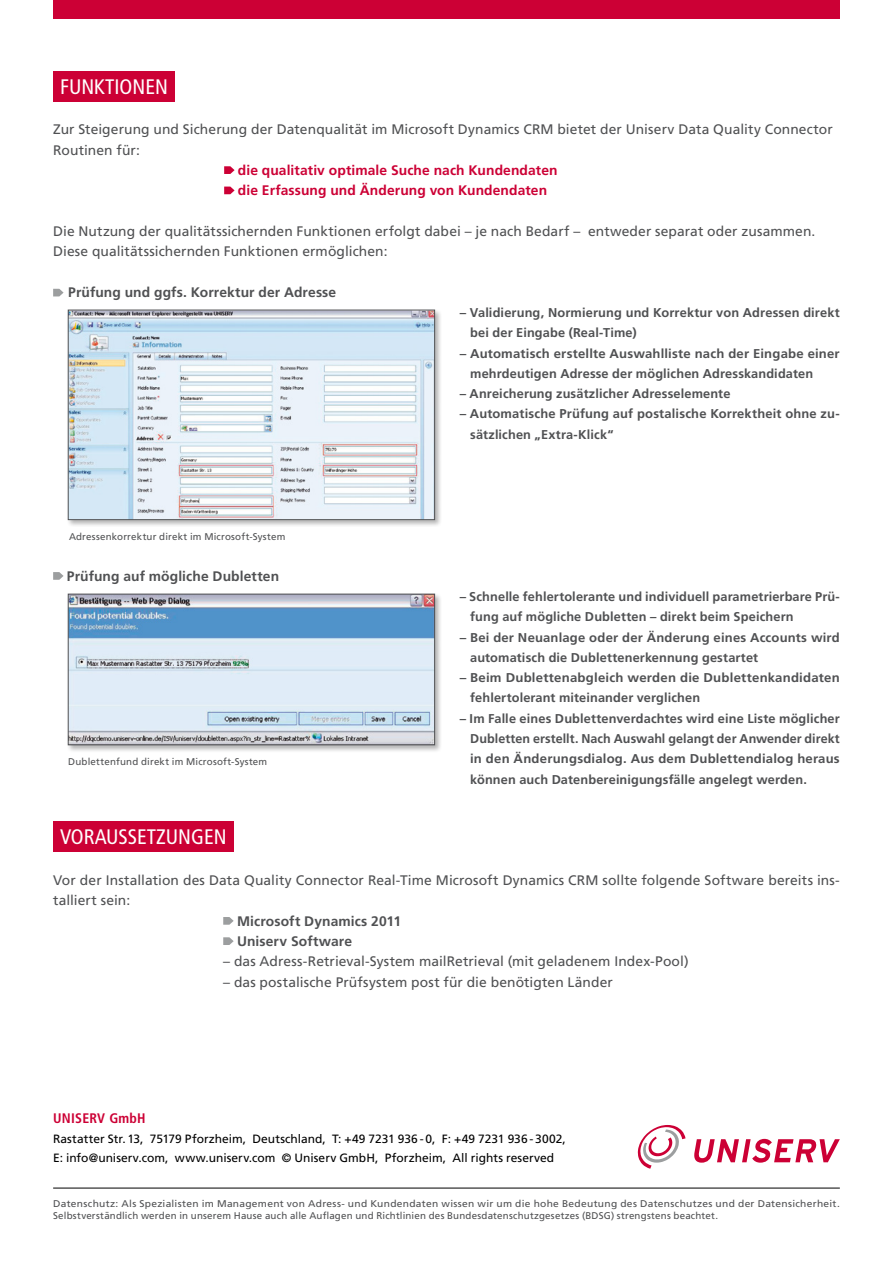
<style>
.page{position:relative;width:893px;height:1263px;background:#fff}
.page>*{position:absolute;margin:0;border:0;box-sizing:border-box;transform-origin:0 0}
.t1{font:condensed 21px "Frutiger LT Com";color:#fff}
.t2{font:13.8px/20.2px "Frutiger LT Com";letter-spacing:.005em;color:#505153}
.t3{font:700 13.8px/20.2px "Frutiger LT Com";letter-spacing:.005em;color:#505153}
.t4{font:700 13.8px/20.2px "Frutiger LT Com";letter-spacing:.005em;color:#cc0035}
.t5{font:700 condensed 13.8px "Frutiger LT Com";letter-spacing:.02em;color:#cc0035}
.t6{font:700 12.75px/20.2px "Frutiger LT Com";letter-spacing:.01em;color:#505153}
.t7{font:12px/19.5px "Frutiger LT Com";letter-spacing:.005em;color:#000}
.t8{font:9.75px/12px "Frutiger LT Com";letter-spacing:.025em;color:#505153;scale:1.05 1}
.t9{font:9.75px "Frutiger LT Com";letter-spacing:.025em;color:#505153}
</style>
<div class="page">
<div style="left:53px;top:0;width:787px;height:19px;background:#cc0035"></div>
<hr style="left:53px;top:1188px;width:787px;height:1px;background:#000">
<svg style="left:694px;top:1139px;width:146px;height:24px"></svg>
<svg style="left:638px;top:1125px;width:47px;height:44px"></svg>
<div style="left:66px;top:592px;width:376px;height:161px;background:#000;opacity:.3"></div>
<img style="left:70px;top:596px;width:363px;height:147px">
<div style="left:68px;top:594px;width:367px;height:151px;border:1px solid #505153"></div>
<div style="left:66px;top:308px;width:376px;height:219px;background:#000;opacity:.3"></div>
<img style="left:70px;top:312px;width:363px;height:206px">
<div style="left:68px;top:310px;width:367px;height:210px;border:1px solid #505153"></div>
<div style="left:53px;top:821px;width:181px;height:31px;background:#cc0035"></div>
<svg style="left:223px;top:917px;width:11px;height:8px"></svg>
<svg style="left:223px;top:937px;width:11px;height:8px"></svg>
<div style="left:53px;top:71px;width:121px;height:31px;background:#cc0035"></div>
<svg style="left:53px;top:289px;width:11px;height:7px"></svg>
<svg style="left:53px;top:572px;width:11px;height:8px"></svg>
<svg style="left:224px;top:166px;width:11px;height:8px"></svg>
<svg style="left:224px;top:187px;width:11px;height:7px"></svg>
<h1 class="t1" style="left:60px;top:75px;width:106px">FUNKTION EN</h1>
<p class="t2" style="left:53px;top:119px;width:781px">Zur Steigerung und Sicherung der Datenqualität im Microsoft Dynamics CRM bietet der Uniserv Data Quality Connector<br>Routinen für:</p>
<p class="t4" style="left:238px;top:160px;width:321px">die qualitativ optimale Suche nach Kundendaten die Erfassung und Änderung von Kundendaten</p>
<p class="t2" style="left:53px;top:221px;width:764px">Die Nutzung der qualitätssichernden Funktionen erfolgt dabei – je nach Bedarf – entweder separat oder zusammen.<br>Diese qualitätssichernden Funktionen ermöglichen:</p>
<p class="t3" style="left:68px;top:282px;width:269px">Prüfung und ggfs. Korrektur der Adresse</p>
<p class="t9" style="left:69px;top:531px;width:218px">Adressenkorrektur direkt im Microsoft-System</p>
<p class="t3" style="left:67px;top:566px;width:214px">Prüfung auf mögliche Dubletten</p>
<p class="t9" style="left:68px;top:756px;width:201px">Dublettenfund direkt im Microsoft-System</p>
<p class="t6" style="left:470px;top:302px;width:371px;text-indent:-10px">– Validierung, Normierung und Korrektur von Adressen direkt bei der Eingabe (Real-Time)</p>
<p class="t6" style="left:470px;top:343px;width:371px;text-indent:-10px">– Automatisch erstellte Auswahlliste nach der Eingabe einer mehrdeutigen Adresse der möglichen Adresskandidaten</p>
<p class="t6" style="left:460px;top:384px;width:272px">– Anreicherung zusätzlicher Adresselemente</p>
<p class="t6" style="left:470px;top:404px;width:371px;text-indent:-10px">– Automatische Prüfung auf postalische Korrektheit ohne zu&shy;sätzlichen „Extra-Klick“</p>
<p class="t6" style="left:470px;top:586px;width:371px;text-indent:-10px">– Schnelle fehlertolerante und individuell parametrierbare Prü&shy;fung auf mögliche Dubletten – direkt beim Speichern</p>
<p class="t6" style="left:470px;top:627px;width:371px;text-indent:-10px">– Bei der Neuanlage oder der Änderung eines Accounts wird automatisch die Dublettenerkennung gestartet</p>
<p class="t6" style="left:470px;top:668px;width:371px;text-indent:-10px">– Beim Dublettenabgleich werden die Dublettenkandidaten fehlertolerant miteinander verglichen</p>
<p class="t6" style="left:470px;top:708px;width:371px;text-align:justify;text-indent:-11px">– Im Falle eines Dublettenverdachtes wird eine Liste möglicher Dubletten erstellt. Nach Auswahl gelangt der Anwender direkt in den Änderungsdialog. Aus dem Dublettendialog heraus können auch Datenbereinigungsfälle angelegt werden.</p>
<h1 class="t1" style="left:60px;top:825px;width:109px">VORAUSS ETZUNG</h1>
<h1 class="t1" style="left:204px;top:825px;width:21px">EN</h1>
<p class="t2" style="left:53px;top:870px;width:788px">Vor der Installation des Data Quality Connector Real-Time Microsoft Dynamics CRM sollte folgende Software bereits ins&shy;talliert sein:</p>
<p class="t3" style="left:237px;top:911px;width:166px">Microsoft Dynamics 2011<br>Uniserv Software</p>
<p class="t2" style="left:223px;top:951px;width:467px">– das Adress-Retrieval-System mailRetrieval (mit geladenem Index-Pool)</p>
<p class="t2" style="left:223px;top:972px;width:391px">– das postalische Prüfsystem post für die benötigten Länder</p>
<p class="t5" style="left:53px;top:1110px;width:94px">UNISERV GmbH</p>
<p class="t7" style="left:53px;top:1129px;width:514px">Rastatter Str. 13, 75179 Pforzheim, Deutschland, T: +49 7231 936 - 0, F: +49 7231 936 - 3002,<br>E: info@uniserv.com, www.uniserv.com © Uniserv GmbH, Pforzheim, All rights reserved</p>
<p class="t8" style="left:53px;top:1198px;width:751px">Datenschutz: Als Spezialisten im Management von Adress- und Kundendaten wissen wir um die hohe Bedeutung des Datenschutzes und der Datensicherheit.<br>Selbstverständlich werden in unserem Hause auch alle Auflagen und Richtlinien des Bundesdatenschutzgesetzes (BDSG) strengstens beachtet.</p>
</div>
